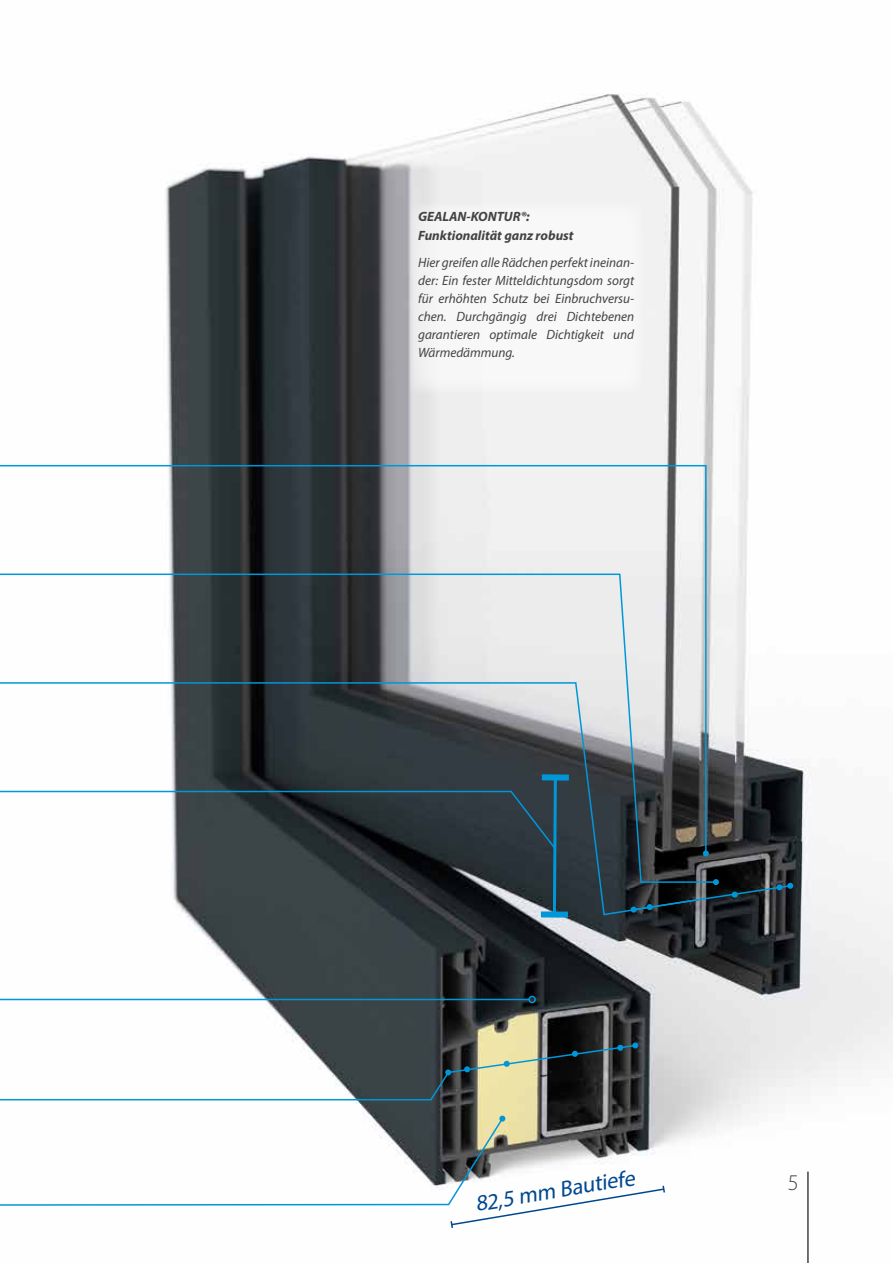
<style>
.page{position:relative;width:893px;height:1263px;background:#fff}
.page>*{position:absolute;margin:0;border:0;box-sizing:border-box;transform-origin:0 0}
.t1{font:italic 22.5px "Myriad Pro";color:#004891}
.t2{font:300 22.5px "Myriad Pro";color:#434342}
.t3{font:italic 13.5px/18.1px "Myriad Pro";color:#434342;text-align:justify}
.t4{font:italic 700 13.5px/18.1px "Myriad Pro";color:#434342}
</style>
<div class="page">
<img style="left:165px;top:93px;width:728px;height:1080px">
<hr style="left:807px;top:1171px;width:2px;height:92px;background:#434342">
<div style="left:409px;top:203px;width:234px;height:190px;background:#f8f8f8"></div>
<svg style="left:450px;top:1185px;width:215px;height:43px"></svg>
<svg style="left:0;top:1042px;width:638px;height:59px"></svg>
<svg style="left:0;top:1116px;width:504px;height:91px"></svg>
<svg style="left:499px;top:1115px;width:6px;height:6px"></svg>
<svg style="left:0;top:951px;width:531px;height:50px"></svg>
<div style="left:528px;top:996px;width:8px;height:7px;border:2px solid #0097d9;border-radius:50%"></div>
<div style="left:541px;top:911px;width:27px;height:7px;background:#0097d9"></div>
<svg style="left:558px;top:573px;width:159px;height:310px;background:#5c6063"></svg>
<svg style="left:631px;top:879px;width:162px;height:33px;background:#212f37"></svg>
<svg style="left:165px;top:855px;width:393px;height:62px;background:#3a4246"></svg>
<svg style="left:0;top:464px;width:707px;height:391px"></svg>
<svg style="left:703px;top:850px;width:6px;height:6px"></svg>
<p class="t4" style="left:418px;top:207px;width:157px">GEALAN-KONTUR®:<br>Funktionalität ganz robust</p>
<p class="t3" style="left:418px;top:253px;width:218px">Hier greifen alle Rädchen perfekt ineinan&shy;der: Ein fester Mitteldichtungsdom sorgt für erhöhten Schutz bei Einbruchversu&shy;chen. Durchgängig drei Dichtebenen garantieren optimale Dichtigkeit und Wärmedämmung.</p>
<h1 class="t1" style="left:473px;top:1189px;width:163px;rotate:-9deg">82,5 mm Bautiefe</h1>
<h1 class="t2" style="left:788px;top:1169px;width:12px">5</h1>
</div>
